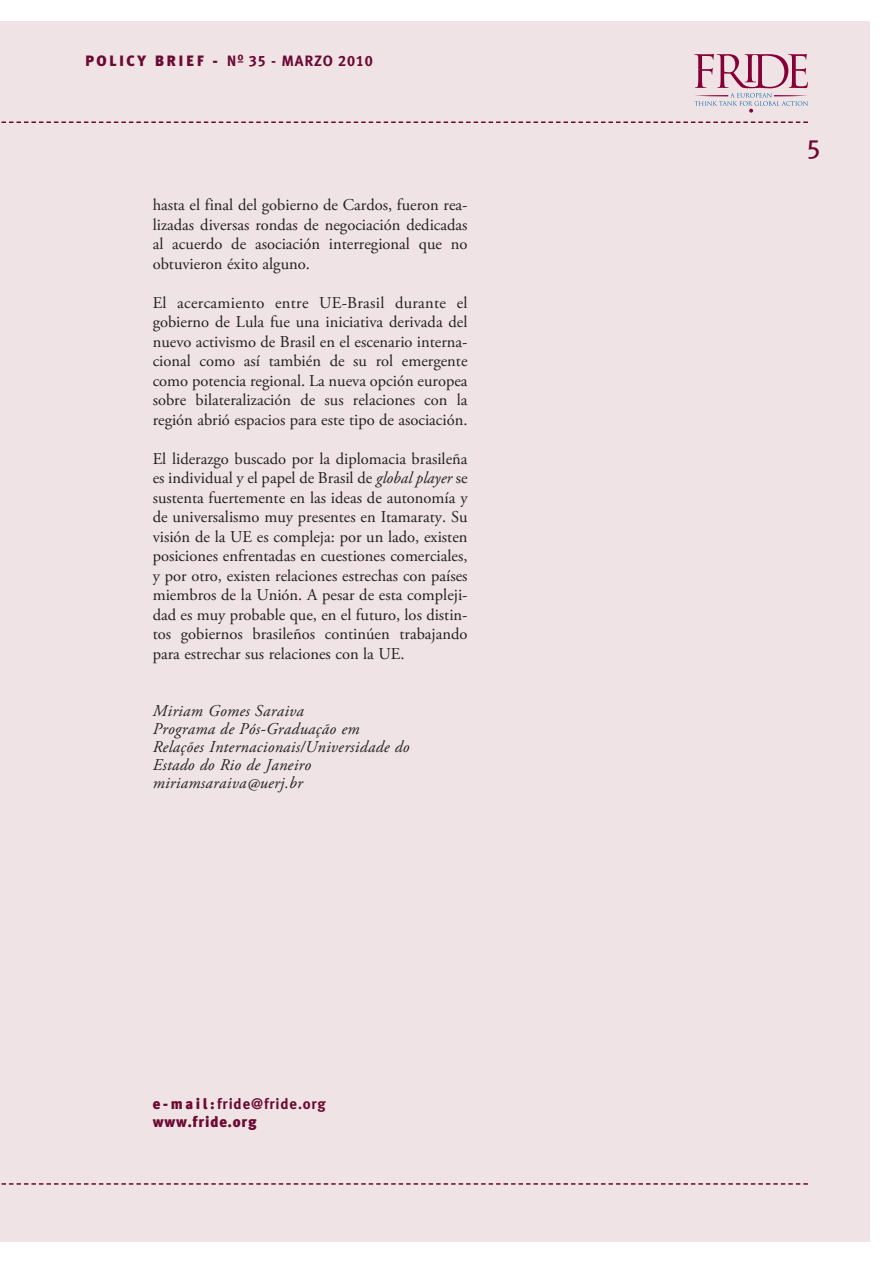
<style>
.page{position:relative;width:893px;height:1263px;background:#fff}
.page>*{position:absolute;margin:0;border:0;box-sizing:border-box;transform-origin:0 0}
.t1{font:27px "Meta Plus Book Caps";color:#6c0932}
.t2{font:16.5px/19.5px "Adobe Garamond Pro";color:#231f20;text-align:justify}
.t3{font:italic 16.5px/18px "Adobe Garamond Pro";letter-spacing:.02em;color:#231f20}
.t4{font:900 15px/18px "Meta Plus";letter-spacing:.055em;color:#6c0932}
.t5{font:15px "Meta Plus Bold Caps";letter-spacing:.055em;color:#6c0932}
.s1{font-family:"Meta Plus";font-weight:900}
.s2{font-style:italic}
.s3{font-weight:700}
</style>
<div class="page">
<div style="left:0;top:22px;width:869px;height:1220px;background:#efe3e5"></div>
<svg style="left:694px;top:54px;width:114px;height:58px"></svg>
<svg style="left:1px;top:121px;width:807px;height:2px"></svg>
<svg style="left:1px;top:1183px;width:807px;height:2px"></svg>
<p class="t5" style="left:85px;top:52px;width:289px"><span class="s1">POLICY BRIEF -</span> Nº 35 - MARZO 2010</p>
<p class="t2" style="left:153px;top:197px;width:316px">hasta el final del gobierno de Cardos, fueron rea&shy;lizadas diversas rondas de negociación dedicadas al acuerdo de asociación interregional que no obtuvieron éxito alguno.</p>
<p class="t2" style="left:153px;top:294px;width:316px">El acercamiento entre UE-Brasil durante el gobierno de Lula fue una iniciativa derivada del nuevo activismo de Brasil en el escenario interna&shy;cional como así también de su rol emergente como potencia regional. La nueva opción europea sobre bilateralización de sus relaciones con la región abrió espacios para este tipo de asociación.</p>
<p class="t2" style="left:153px;top:450px;width:316px">El liderazgo buscado por la diplomacia brasileña es individual y el papel de Brasil de <span class="s2">global player</span> se sustenta fuertemente en las ideas de autonomía y de universalismo muy presentes en Itamaraty. Su visión de la UE es compleja: por un lado, existen posiciones enfrentadas en cuestiones comerciales, y por otro, existen relaciones estrechas con países miembros de la Unión. A pesar de esta compleji&shy;dad es muy probable que, en el futuro, los distin&shy;tos gobiernos brasileños continúen trabajando para estrechar sus relaciones con la UE.</p>
<p class="t3" style="left:153px;top:703px;width:258px">Miriam Gomes Saraiva<br>Programa de Pós-Graduação em<br>Relações Internacionais/Universidade do<br>Estado do Rio de Janeiro miriamsaraiva@uerj.br</p>
<p class="t4" style="left:153px;top:1096px;width:175px">e-mail: <span class="s3">fride@fride.org </span>www.fride.org</p>
<h1 class="t1" style="left:806px;top:133px;width:16px">5</h1>
</div>
